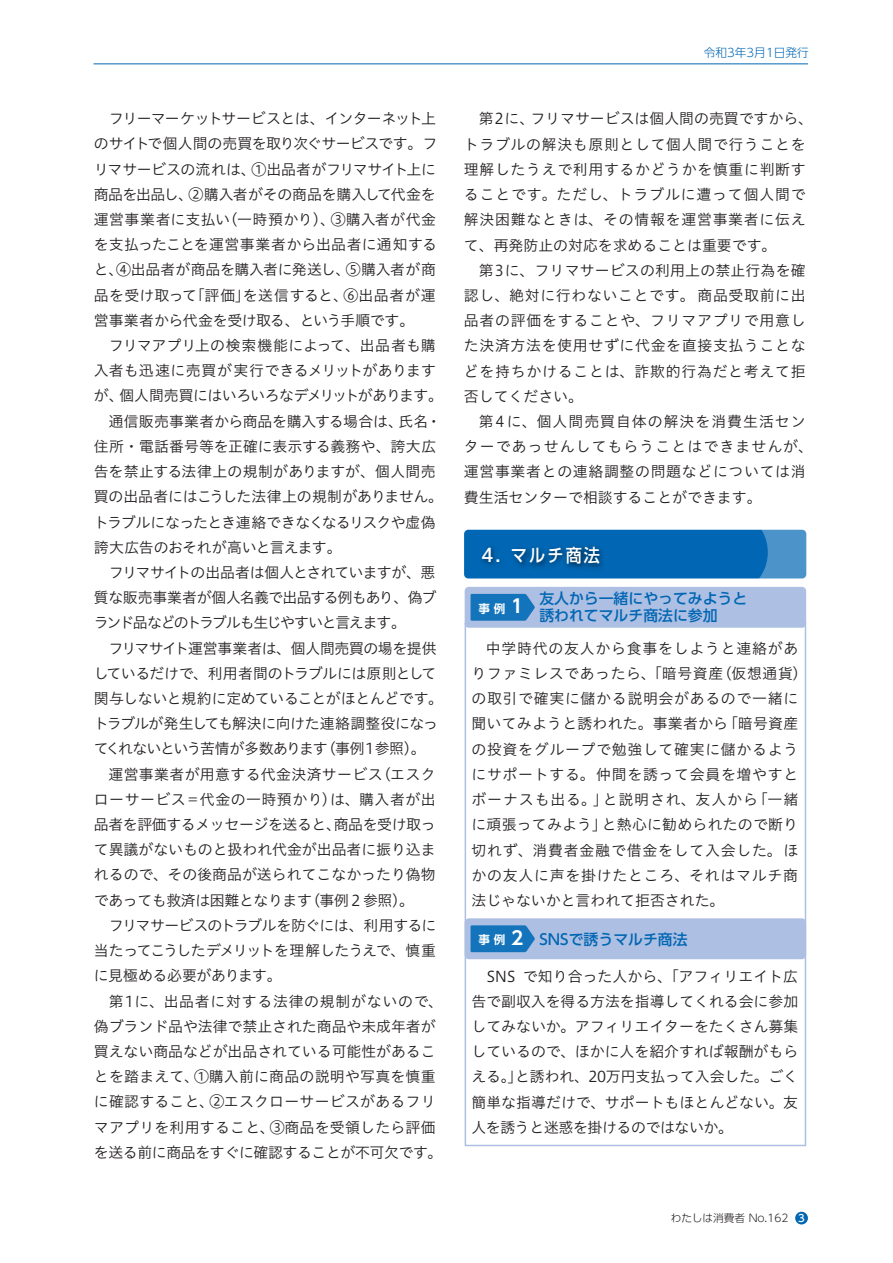
<style>
.page{position:relative;width:893px;height:1263px;background:#fff}
.page>*{position:absolute;margin:0;border:0;box-sizing:border-box;transform-origin:0 0}
.t1{font:500 18px "UD Shin Go Pr 6 N";letter-spacing:.125em;color:#fff}
.t2{font:14.85px/25.2px "Hiragino UD Sans Std W3";letter-spacing:.005em;color:#231f20}
.t3{font:14.85px/25.2px "Hiragino UD Sans Std W3";letter-spacing:-.025em;color:#231f20}
.t4{font:14.85px/25.2px "Hiragino UD Sans Std W3";letter-spacing:.045em;color:#231f20}
.t5{font:14.85px/25.2px "Hiragino UD Sans Std W3";letter-spacing:.05em;color:#231f20}
.t6{font:500 14.85px/17.2px "UD Shin Go Pr 6 N";color:#0166b3}
.t7{font:300 11.7px "UD Shin Go Pr 6 N";color:#0166b3}
.t8{font:700 11.55px "UD Shin Go Pr 6 N De";color:#fff}
.t9{font:300 10.65px "UD Shin Go Pr 6 N";color:#231f20}
.s1{font-size:18.45px}
.s2{font-weight:500;font-size:10.05px;color:#fff}
</style>
<div class="page">
<div style="left:795px;top:1212px;width:13px;height:12px;background:#0166b3;border-radius:50%"></div>
<hr style="left:94px;top:64px;width:714px;height:1px;background:#0166b3">
<div style="left:465px;top:918px;width:341px;height:41px;background:#adbfe2;border-radius:4px"></div>
<div style="left:465px;top:587px;width:341px;height:41px;background:#adbfe2;border-radius:4px"></div>
<div style="left:464px;top:530px;width:342px;height:48px;background:#0166b3;border-radius:4px"></div>
<svg style="left:759px;top:530px;width:47px;height:48px;background:#428dc6"></svg>
<img style="left:464px;top:540px;width:149px;height:39px">
<div style="left:465px;top:622px;width:341px;height:524px;border:2px solid #adbfe2"></div>
<svg style="left:471px;top:594px;width:64px;height:27px;background:#1f79be"></svg>
<svg style="left:471px;top:925px;width:64px;height:27px;background:#1f7abe"></svg>
<p class="t2" style="left:94px;top:105px;width:351px">　フリーマーケットサービスとは、インターネット上のサイトで個人間の売買を取り次ぐサービスです。フリマサービスの流れは、①出品者がフリマサイト上に商品を出品し、②購入者がその商品を購入して代金を運営事業者に支払い（一時預かり）、③購入者が代金を支払ったことを運営事業者から出品者に通知すると、④出品者が商品を購入者に発送し、⑤購入者が商品を受け取って「評価」を送信すると、⑥出品者が運営事業者から代金を受け取る、という手順です。<br>　フリマアプリ上の検索機能によって、出品者も購入者も迅速に売買が実行できるメリットがありますが、個人間売買にはいろいろなデメリットがあります。　通信販売事業者から商品を購入する場合は、氏名・住所・電話番号等を正確に表示する義務や、誇大広告を禁止する法律上の規制がありますが、個人間売買の出品者にはこうした法律上の規制がありません。トラブルになったとき連絡できなくなるリスクや虚偽誇大広告のおそれが高いと言えます。</p>
<p class="t3" style="left:94px;top:559px;width:351px;text-indent:15px">フリマサイトの出品者は個人とされていますが、悪質な販売事業者が個人名義で出品する例もあり、偽ブランド品などのトラブルも生じやすいと言えます。<br>　フリマサイト運営事業者は、個人間売買の場を提供しているだけで、利用者間のトラブルには原則として関与しないと規約に定めていることがほとんどです。トラブルが発生しても解決に向けた連絡調整役になってくれないという苦情が多数あります（事例１参照）。　運営事業者が用意する代金決済サービス（エスクローサービス＝代金の一時預かり）は、購入者が出品者を評価するメッセージを送ると、商品を受け取って異議がないものと扱われ代金が出品者に振り込まれるので、その後商品が送られてこなかったり偽物であっても救済は困難となります（事例２参照）。<br>　フリマサービスのトラブルを防ぐには、利用するに当たってこうしたデメリットを理解したうえで、慎重に見極める必要があります。</p>
<p class="t2" style="left:94px;top:987px;width:351px;text-indent:15px">第１に、出品者に対する法律の規制がないので、偽ブランド品や法律で禁止された商品や未成年者が買えない商品などが出品されている可能性があることを踏まえて、①購入前に商品の説明や写真を慎重に確認すること、②エスクローサービスがあるフリマアプリを利用すること、③商品を受領したら評価を送る前に商品をすぐに確認することが不可欠です。</p>
<p class="t7" style="left:704px;top:43px;width:107px">令和3年3月1日発行</p>
<p class="t4" style="left:464px;top:105px;width:351px">　第２に、フリマサービスは個人間の売買ですから、トラブルの解決も原則として個人間で行うことを理解したうえで利用するかどうかを慎重に判断することです。ただし、トラブルに遭って個人間で解決困難なときは、その情報を運営事業者に伝えて、再発防止の対応を求めることは重要です。<br>　第３に、フリマサービスの利用上の禁止行為を確認し、絶対に行わないことです。商品受取前に出品者の評価をすることや、フリマアプリで用意した決済方法を使用せずに代金を直接支払うことなどを持ちかけることは、詐欺的行為だと考えて拒否してください。<br>　第４に、個人間売買自体の解決を消費生活センターであっせんしてもらうことはできませんが、運営事業者との連絡調整の問題などについては消費生活センターで相談することができます。</p>
<p class="t1" style="left:481px;top:540px;width:120px">4. マルチ商法</p>
<p class="t8" style="left:478px;top:599px;width:46px">事 例 <span class="s1">1</span></p>
<p class="t6" style="left:539px;top:589px;width:209px">友人から一緒にやってみようと誘われてマルチ商法に参加</p>
<p class="t5" style="left:471px;top:635px;width:337px;text-indent:15px">中学時代の友人から食事をしようと連絡がありファミレスであったら、「暗号資産（仮想通貨）の取引で確実に儲かる説明会があるので一緒に聞いてみようと誘われた。事業者から「暗号資産の投資をグループで勉強して確実に儲かるようにサポートする。仲間を誘って会員を増やすとボーナスも出る。」と説明され、友人から「一緒に頑張ってみよう」と熱心に勧められたので断り切れず、消費者金融で借金をして入会した。ほかの友人に声を掛けたところ、それはマルチ商法じゃないかと言われて拒否された。</p>
<p class="t8" style="left:478px;top:930px;width:46px">事 例 <span class="s1">2</span></p>
<p class="t6" style="left:539px;top:930px;width:150px">SNSで誘うマルチ商法</p>
<p class="t2" style="left:471px;top:962px;width:328px;text-align:justify;text-indent:15px">SNS で知り合った人から、「アフィリエイト広告で副収入を得る方法を指導してくれる会に参加してみないか。アフィリエイターをたくさん募集しているので、ほかに人を紹介すれば報酬がもらえる。」と誘われ、20万円支払って入会した。ごく簡単な指導だけで、サポートもほとんどない。友人を誘うと迷惑を掛けるのではないか。</p>
<p class="t9" style="left:671px;top:1209px;width:136px">わたしは消費者 No.162 <span class="s2">3</span></p>
</div>
